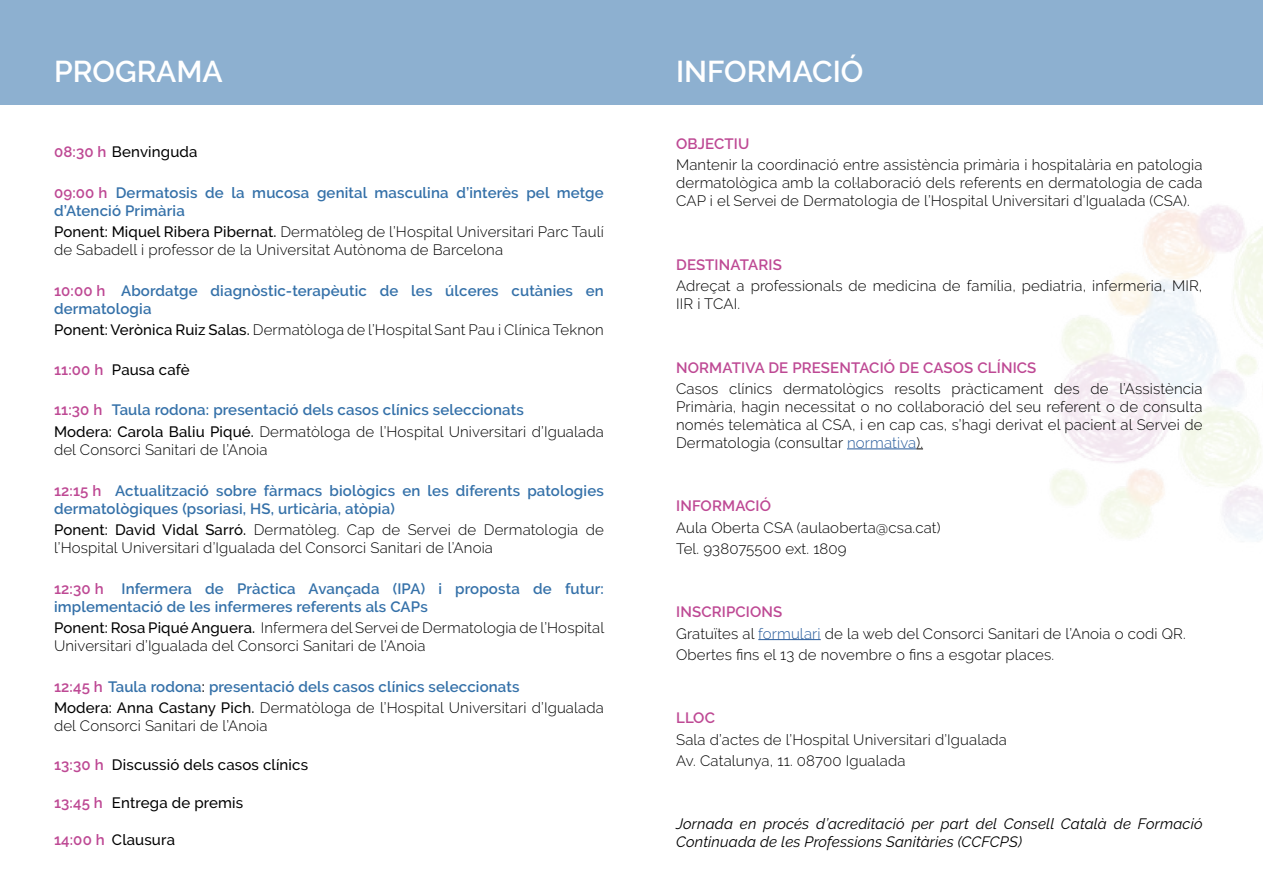
<style>
.page{position:relative;width:1263px;height:893px;background:#fff}
.page>*{position:absolute;margin:0;border:0;box-sizing:border-box;transform-origin:0 0}
.t1{font:600 30px "Raleway";color:#fff}
.t2{font:300 15px/18px "Raleway";letter-spacing:.01em;color:#000}
.t3{font:600 15px/18px "Raleway";letter-spacing:.01em;color:#3571a9}
.t4{font:italic 15px/18px "Raleway";letter-spacing:.01em;color:#000}
.t5{font:500 15px "Raleway";letter-spacing:.01em;color:#000}
.t6{font:600 15px "Raleway";letter-spacing:.01em;color:#be4994}
.s1{font-weight:600;color:#be4994}
.s2{color:#be4994}
.s3{font-weight:500}
.s4{font-weight:500;color:#000}
.s5{font-weight:300;color:#000}
.s6{color:#275b9b}
</style>
<div class="page">
<div style="left:0;top:0;width:1263px;height:104px;background:#8db0d0"></div>
<svg style="left:1050px;top:205px;width:213px;height:335px"></svg>
<hr style="left:847px;top:448px;width:69px;height:1px;background:#275b9b">
<hr style="left:758px;top:639px;width:63px;height:1px;background:#275b9b">
<h1 class="t1" style="left:54px;top:54px;width:170px">PROGRAMA</h1>
<h1 class="t1" style="left:676px;top:54px;width:189px">INFORMACIÓ</h1>
<p class="t5" style="left:54px;top:143px;width:145px"><span class="s1">08:30 h</span> Benvinguda</p>
<p class="t3" style="left:54px;top:184px;width:551px"><span class="s2">09:00 h</span> Dermatosis de la mucosa genital masculina d’interès pel metge d’Atenció Primària</p>
<p class="t2" style="left:54px;top:223px;width:551px"><span class="s3">Ponent: Miquel Ribera Pibernat.</span> Dermatòleg de l’Hospital Universitari Parc Taulí de Sabadell i professor de la Universitat Autònoma de Barcelona</p>
<p class="t3" style="left:54px;top:282px;width:551px"><span class="s2">10:00 h</span> Abordatge diagnòstic-terapèutic de les úlceres cutànies en dermatologia</p>
<p class="t2" style="left:54px;top:321px;width:551px"><span class="s3">Ponent: Verònica Ruiz Salas.</span> Dermatòloga de l’Hospital Sant Pau i Clínica Teknon</p>
<p class="t5" style="left:54px;top:361px;width:137px"><span class="s1">11:00 h</span> Pausa cafè</p>
<p class="t3" style="left:54px;top:400px;width:551px;line-height:21.1px"><span class="s2">11:30 h</span> Taula rodona: presentació dels casos clínics seleccionats<br><span class="s4">Modera: Carola Baliu Piqué.</span> <span class="s5">Dermatòloga de l’Hospital Universitari d’Igualada</span></p>
<p class="t2" style="left:54px;top:440px;width:215px">del Consorci Sanitari de l’Anoia</p>
<p class="t3" style="left:54px;top:481px;width:551px"><span class="s2">12:15 h</span> Actualització sobre fàrmacs biològics en les diferents patologies dermatològiques (psoriasi, HS, urticària, atòpia)</p>
<p class="t2" style="left:54px;top:520px;width:551px"><span class="s3">Ponent: David Vidal Sarró.</span> Dermatòleg. Cap de Servei de Dermatologia de l’Hospital Universitari d’Igualada del Consorci Sanitari de l’Anoia</p>
<p class="t3" style="left:54px;top:579px;width:551px"><span class="s2">12:30 h</span> Infermera de Pràctica Avançada (IPA) i proposta de futur: implementació de les infermeres referents als CAPs</p>
<p class="t2" style="left:54px;top:618px;width:552px"><span class="s3">Ponent: Rosa Piqué Anguera.</span> Infermera del Servei de Dermatologia de l’Hospital<br>Universitari d’Igualada del Consorci Sanitari de l’Anoia</p>
<p class="t3" style="left:54px;top:676px;width:551px;line-height:21.1px"><span class="s2">12:45 h</span> Taula rodona<span class="s4">:</span> presentació dels casos clínics seleccionats<br><span class="s4">Modera: Anna Castany Pich.</span> <span class="s5">Dermatòloga de l’Hospital Universitari d’Igualada</span></p>
<p class="t2" style="left:54px;top:716px;width:215px">del Consorci Sanitari de l’Anoia</p>
<p class="t5" style="left:54px;top:756px;width:256px"><span class="s1">13:30 h</span> Discussió dels casos clínics</p>
<p class="t5" style="left:54px;top:794px;width:191px"><span class="s1">13:45 h</span> Entrega de premis</p>
<p class="t5" style="left:54px;top:830px;width:123px"><span class="s1">14:00 h</span> Clausura</p>
<p class="t6" style="left:676px;top:135px;width:75px">OBJECTIU</p>
<p class="t2" style="left:676px;top:156px;width:528px;text-align:justify">Mantenir la coordinació entre assistència primària i hospitalària en patologia dermatològica amb la col·laboració dels referents en dermatologia de cada CAP i el Servei de Dermatologia de l’Hospital Universitari d’Igualada (CSA).</p>
<p class="t6" style="left:676px;top:256px;width:107px">DESTINATARIS</p>
<p class="t2" style="left:676px;top:277px;width:528px">Adreçat a professionals de medicina de família, pediatria, infermeria, MIR,<br>IIR i TCAI.</p>
<p class="t6" style="left:676px;top:359px;width:362px">NORMATIVA DE PRESENTACIÓ DE CASOS CLÍNICS</p>
<p class="t2" style="left:676px;top:379px;width:528px;text-align:justify">Casos clínics dermatològics resolts pràcticament des de l’Assistència Primària, hagin necessitat o no col·laboració del seu referent o de consulta només telemàtica al CSA, i en cap cas, s’hagi derivat el pacient al Servei de Dermatologia (consultar <span class="s6">normativa</span>).</p>
<p class="t6" style="left:676px;top:497px;width:96px">INFORMACIÓ</p>
<p class="t2" style="left:676px;top:517px;width:266px;line-height:21.1px">Aula Oberta CSA (aulaoberta@csa.cat)<br>Tel. 938075500 ext. 1809</p>
<p class="t2" style="left:676px;top:601px;width:511px;line-height:21.1px"><span class="s1">INSCRIPCIONS<br></span>Gratuïtes al <span class="s6">formulari</span> de la web del Consorci Sanitari de l’Anoia o codi QR.<br>Obertes fins el 13 de novembre o fins a esgotar places.</p>
<p class="t6" style="left:676px;top:709px;width:40px">LLOC</p>
<p class="t2" style="left:676px;top:729px;width:332px;line-height:21.1px">Sala d’actes de l’Hospital Universitari d’Igualada<br>Av. Catalunya, 11. 08700 Igualada</p>
<p class="t4" style="left:676px;top:815px;width:528px">Jornada en procés d’acreditació per part del Consell Català de Formació<br>Continuada de les Professions Sanitàries (CCFCPS)</p>
</div>
